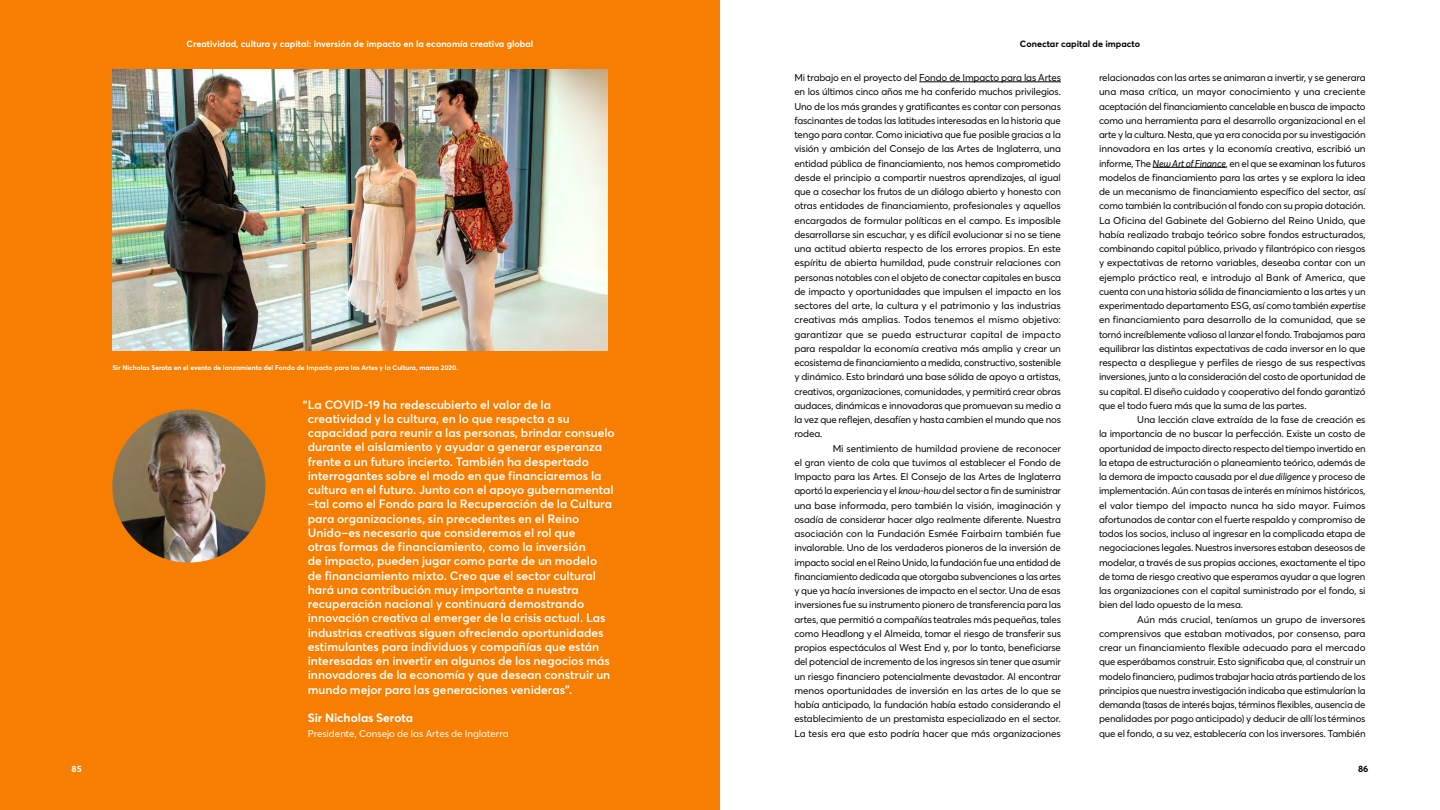
<style>
.page{position:relative;width:1440px;height:810px;background:#fff}
.page>*{position:absolute;margin:0;border:0;box-sizing:border-box;transform-origin:0 0}
.t1{font:600 12px/14.2px "Averta CY";color:#fff}
.t2{font:700 12px "Averta CY";color:#fff}
.t3{font:9.75px/14.2px "Averta CY";letter-spacing:-.015em;color:#000;text-align:justify}
.t4{font:9.75px "Averta CY";color:#fff}
.t5{font:700 9px "Averta CY";color:#fff}
.t6{font:700 9px "Averta CY";color:#000}
.t7{font:700 6.75px "Averta CY";color:#fff}
.s1{font-style:italic}
</style>
<div class="page">
<div style="left:0;top:0;width:720px;height:810px;background:#f67e00"></div>
<img style="left:112px;top:69px;width:496px;height:282px">
<hr style="left:919px;top:82px;width:142px;height:1px;background:#000">
<hr style="left:1153px;top:167px;width:73px;height:1px;background:#000">
<img style="left:112px;top:409px;width:153px;height:154px;border-radius:77px">
<p class="t5" style="left:187px;top:37px;width:348px">Creatividad, cultura y capital: inversión de impacto en la economía creativa global</p>
<p class="t7" style="left:112px;top:362px;width:347px">Sir Nicholas Serota en el evento de lanzamiento del Fondo de Impacto para las Artes y la Cultura, marzo 2020.</p>
<p class="t1" style="left:308px;top:397px;width:309px;text-indent:-5px">“La COVID-19 ha redescubierto el valor de la creatividad y la cultura, en lo que respecta a su capacidad para reunir a las personas, brindar consuelo durante el aislamiento y ayudar a generar esperanza frente a un futuro incierto. También ha despertado interrogantes sobre el modo en que financiaremos la cultura en el futuro. Junto con el apoyo gubernamental –tal como el Fondo para la Recuperación de la Cultura para organizaciones, sin precedentes en el Reino Unido–es necesario que consideremos el rol que<br>otras formas de financiamiento, como la inversión<br>de impacto, pueden jugar como parte de un modelo<br>de financiamiento mixto. Creo que el sector cultural hará una contribución muy importante a nuestra recuperación nacional y continuará demostrando innovación creativa al emerger de la crisis actual. Las industrias creativas siguen ofreciendo oportunidades estimulantes para individuos y compañías que están interesadas en invertir en algunos de los negocios más innovadores de la economía y que desean construir un mundo mejor para las generaciones venideras”.</p>
<p class="t2" style="left:308px;top:710px;width:107px">Sir Nicholas Serota</p>
<p class="t4" style="left:308px;top:726px;width:202px">Presidente, Consejo de las Artes de Inglaterra</p>
<p class="t6" style="left:1020px;top:37px;width:122px">Conectar capital de impacto</p>
<p class="t3" style="left:1099px;top:70px;width:268px">relacionadas con las artes se animaran a invertir, y se generara una masa crítica, un mayor conocimiento y una creciente aceptación del financiamiento cancelable en busca de impacto como una herramienta para el desarrollo organizacional en el arte y la cultura. Nesta, que ya era conocida por su investigación innovadora en las artes y la economía creativa, escribió un informe, The <span class="s1">New Art of Finance</span>, en el que se examinan los futuros modelos de financiamiento para las artes y se explora la idea de un mecanismo de financiamiento específico del sector, así como también la contribución al fondo con su propia dotación.<br>La Oficina del Gabinete del Gobierno del Reino Unido, que había realizado trabajo teórico sobre fondos estructurados, combinando capital público, privado y filantrópico con riesgos y expectativas de retorno variables, deseaba contar con un ejemplo práctico real, e introdujo al Bank of America, que cuenta con una historia sólida de financiamiento a las artes y un experimentado departamento ESG, así como también <span class="s1">expertise </span>en financiamiento para desarrollo de la comunidad, que se tornó increíblemente valioso al lanzar el fondo. Trabajamos para equilibrar las distintas expectativas de cada inversor en lo que respecta a despliegue y perfiles de riesgo de sus respectivas inversiones, junto a la consideración del costo de oportunidad de su capital. El diseño cuidado y cooperativo del fondo garantizó que el todo fuera más que la suma de las partes.</p>
<p class="t3" style="left:1099px;top:412px;width:268px;text-indent:38px">Una lección clave extraída de la fase de creación es la importancia de no buscar la perfección. Existe un costo de oportunidad de impacto directo respecto del tiempo invertido en la etapa de estructuración o planeamiento teórico, además de la demora de impacto causada por el <span class="s1">due diligence</span> y proceso de implementación. Aún con tasas de interés en mínimos históricos, el valor tiempo del impacto nunca ha sido mayor. Fuimos afortunados de contar con el fuerte respaldo y compromiso de todos los socios, incluso al ingresar en la complicada etapa de negociaciones legales. Nuestros inversores estaban deseosos de modelar, a través de sus propias acciones, exactamente el tipo de toma de riesgo creativo que esperamos ayudar a que logren las organizaciones con el capital suministrado por el fondo, si bien del lado opuesto de la mesa.</p>
<p class="t3" style="left:1099px;top:612px;width:268px;text-indent:38px">Aún más crucial, teníamos un grupo de inversores comprensivos que estaban motivados, por consenso, para crear un financiamiento flexible adecuado para el mercado que esperábamos construir. Esto significaba que, al construir un modelo financiero, pudimos trabajar hacia atrás partiendo de los principios que nuestra investigación indicaba que estimularían la demanda (tasas de interés bajas, términos flexibles, ausencia de penalidades por pago anticipado) y deducir de allí los términos que el fondo, a su vez, establecería con los inversores. También</p>
<p class="t3" style="left:794px;top:70px;width:268px">Mi trabajo en el proyecto del Fondo de Impacto para las Artes en los últimos cinco años me ha conferido muchos privilegios.<br>Uno de los más grandes y gratificantes es contar con personas fascinantes de todas las latitudes interesadas en la historia que tengo para contar. Como iniciativa que fue posible gracias a la visión y ambición del Consejo de las Artes de Inglaterra, una entidad pública de financiamiento, nos hemos comprometido desde el principio a compartir nuestros aprendizajes, al igual que a cosechar los frutos de un diálogo abierto y honesto con otras entidades de financiamiento, profesionales y aquellos encargados de formular políticas en el campo. Es imposible desarrollarse sin escuchar, y es difícil evolucionar si no se tiene una actitud abierta respecto de los errores propios. En este espíritu de abierta humildad, pude construir relaciones con personas notables con el objeto de conectar capitales en busca de impacto y oportunidades que impulsen el impacto en los sectores del arte, la cultura y el patrimonio y las industrias creativas más amplias. Todos tenemos el mismo objetivo: garantizar que se pueda estructurar capital de impacto para respaldar la economía creativa más amplia y crear un ecosistema de financiamiento a medida, constructivo, sostenible y dinámico. Esto brindará una base sólida de apoyo a artistas, creativos, organizaciones, comunidades, y permitirá crear obras audaces, dinámicas e innovadoras que promuevan su medio a la vez que reflejen, desafíen y hasta cambien el mundo que nos rodea.</p>
<p class="t3" style="left:794px;top:441px;width:268px;text-indent:38px">Mi sentimiento de humildad proviene de reconocer el gran viento de cola que tuvimos al establecer el Fondo de Impacto para las Artes. El Consejo de las Artes de Inglaterra aportó la experiencia y el <span class="s1">know-how</span> del sector a fin de suministrar una base informada, pero también la visión, imaginación y osadía de considerar hacer algo realmente diferente. Nuestra asociación con la Fundación Esmée Fairbairn también fue invalorable. Uno de los verdaderos pioneros de la inversión de impacto social en el Reino Unido, la fundación fue una entidad de financiamiento dedicada que otorgaba subvenciones a las artes y que ya hacía inversiones de impacto en el sector. Una de esas inversiones fue su instrumento pionero de transferencia para las artes, que permitió a compañías teatrales más pequeñas, tales como Headlong y el Almeida, tomar el riesgo de transferir sus propios espectáculos al West End y, por lo tanto, beneficiarse del potencial de incremento de los ingresos sin tener que asumir un riesgo financiero potencialmente devastador. Al encontrar menos oportunidades de inversión en las artes de lo que se había anticipado, la fundación había estado considerando el establecimiento de un prestamista especializado en el sector.<br>La tesis era que esto podría hacer que más organizaciones</p>
<p class="t5" style="left:72px;top:762px;width:12px">85</p>
<p class="t6" style="left:1358px;top:762px;width:12px">86</p>
</div>
